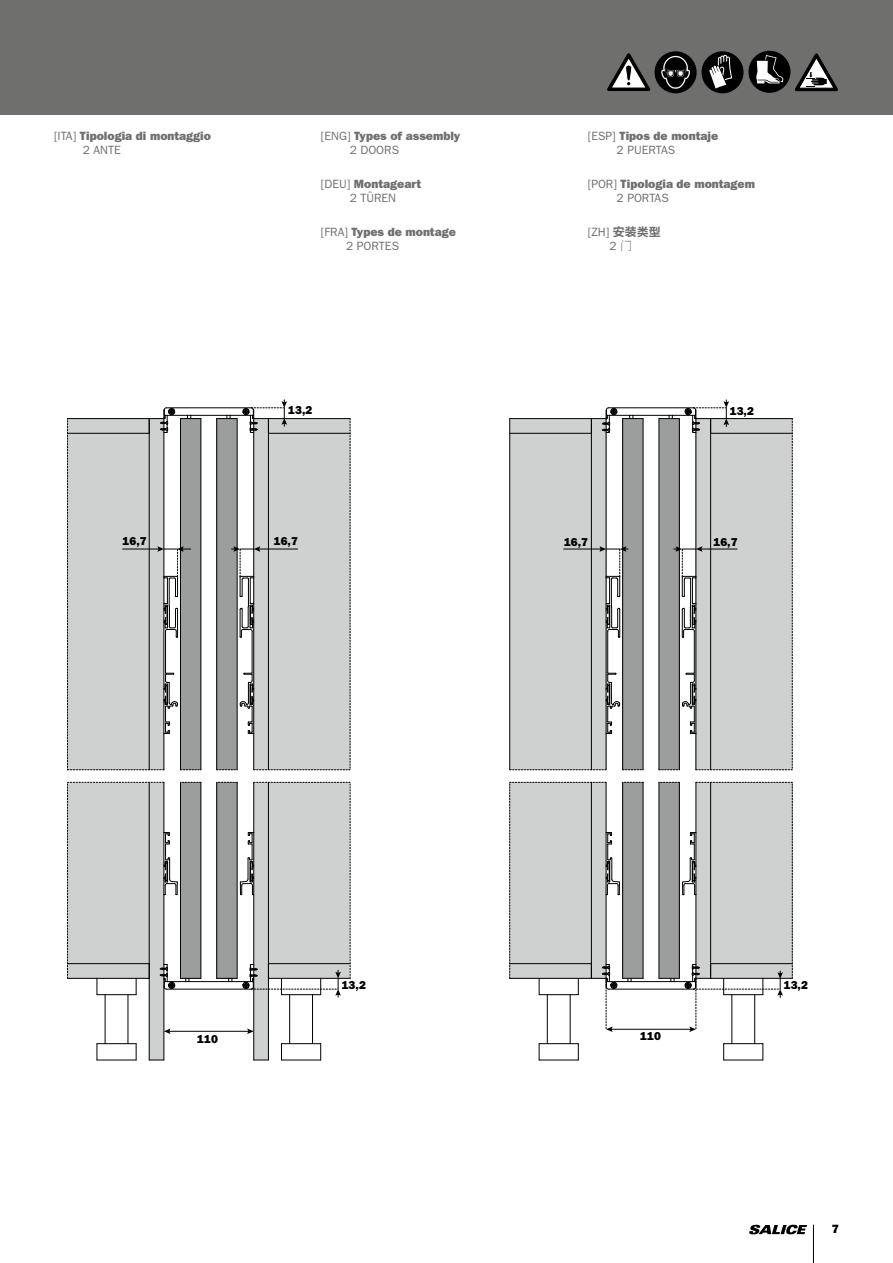
<style>
.page{position:relative;width:893px;height:1263px;background:#fff}
.page>*{position:absolute;margin:0;border:0;box-sizing:border-box;transform-origin:0 0}
.t1{font:12px "ITC Franklin Gothic Std Hvy";color:#6f6f6e}
.t2{font:12px/14.4px "ITC Franklin Gothic Std";color:#6f6f6e;text-align:center}
.t3{font:12px "ITC Franklin Gothic Std Hvy";color:#000}
.t4{font:11.55px "ITC Franklin Gothic Std Hvy";color:#000}
.s1{font-family:"ITC Franklin Gothic Std"}
.s2{font-family:"FZLTCHJW GB1 0"}
.s3{font-family:"FZLTXHK"}
</style>
<div class="page">
<div style="left:0;top:0;width:893px;height:115px;background:#6f6f6e"></div>
<div style="left:655px;top:51px;width:42px;height:42px;background:#000;border-radius:50%"></div>
<svg style="left:661px;top:51px;width:29px;height:38px"></svg>
<div style="left:701px;top:51px;width:42px;height:42px;background:#000;border-radius:50%"></div>
<svg style="left:709px;top:55px;width:23px;height:34px"></svg>
<svg style="left:608px;top:54px;width:42px;height:37px"></svg>
<svg style="left:795px;top:54px;width:42px;height:37px"></svg>
<div style="left:748px;top:51px;width:42px;height:42px;background:#000;border-radius:50%"></div>
<svg style="left:756px;top:55px;width:27px;height:28px"></svg>
<div style="left:510px;top:419px;width:96px;height:351px;background:#cfd0d0"></div>
<div style="left:622px;top:418px;width:21px;height:352px;background:#9c9d9d"></div>
<hr style="left:201px;top:419px;width:1px;height:351px;background:#000">
<hr style="left:165px;top:415px;width:88px;height:1px;background:#000">
<hr style="left:166px;top:408px;width:85px;height:1px;background:#000">
<hr style="left:216px;top:419px;width:1px;height:351px;background:#000">
<hr style="left:201px;top:782px;width:1px;height:196px;background:#000">
<hr style="left:165px;top:981px;width:88px;height:1px;background:#000">
<hr style="left:166px;top:989px;width:85px;height:1px;background:#000">
<hr style="left:216px;top:782px;width:1px;height:196px;background:#000">
<hr style="left:510px;top:433px;width:81px;height:1px;background:#000">
<hr style="left:510px;top:418px;width:81px;height:1px;background:#000">
<hr style="left:591px;top:419px;width:1px;height:351px;background:#000">
<hr style="left:606px;top:419px;width:1px;height:351px;background:#000">
<hr style="left:607px;top:631px;width:1px;height:42px;background:#000">
<hr style="left:622px;top:419px;width:1px;height:351px;background:#000">
<hr style="left:643px;top:419px;width:1px;height:351px;background:#000">
<hr style="left:607px;top:415px;width:88px;height:1px;background:#000">
<hr style="left:608px;top:408px;width:85px;height:1px;background:#000">
<svg style="left:591px;top:407px;width:26px;height:26px"></svg>
<svg style="left:606px;top:672px;width:14px;height:62px"></svg>
<svg style="left:623px;top:415px;width:20px;height:4px"></svg>
<hr style="left:509px;top:419px;width:1px;height:351px;background:#000">
<svg style="left:623px;top:769px;width:20px;height:1px"></svg>
<svg style="left:510px;top:769px;width:96px;height:1px"></svg>
<hr style="left:724px;top:1043px;width:39px;height:1px;background:#000">
<hr style="left:724px;top:1060px;width:39px;height:1px;background:#000">
<hr style="left:539px;top:1043px;width:39px;height:1px;background:#000">
<hr style="left:539px;top:1060px;width:39px;height:1px;background:#000">
<hr style="left:643px;top:782px;width:1px;height:196px;background:#000">
<hr style="left:608px;top:989px;width:85px;height:1px;background:#000">
<hr style="left:607px;top:981px;width:88px;height:1px;background:#000">
<hr style="left:754px;top:995px;width:1px;height:49px;background:#000">
<hr style="left:732px;top:995px;width:1px;height:49px;background:#000">
<svg style="left:763px;top:1044px;width:1px;height:16px"></svg>
<svg style="left:723px;top:1044px;width:1px;height:16px"></svg>
<hr style="left:570px;top:995px;width:1px;height:49px;background:#000">
<hr style="left:547px;top:995px;width:1px;height:49px;background:#000">
<svg style="left:578px;top:1044px;width:1px;height:16px"></svg>
<svg style="left:539px;top:1044px;width:1px;height:16px"></svg>
<hr style="left:611px;top:1029px;width:80px;height:1px;background:#000">
<svg style="left:509px;top:782px;width:134px;height:250px"></svg>
<hr style="left:564px;top:549px;width:38px;height:1px;background:#000">
<hr style="left:168px;top:1031px;width:81px;height:1px;background:#000">
<svg style="left:67px;top:782px;width:134px;height:279px"></svg>
<svg style="left:217px;top:400px;width:133px;height:370px;background:#c5c5c5"></svg>
<svg style="left:217px;top:782px;width:133px;height:279px"></svg>
<svg style="left:599px;top:546px;width:29px;height:92px"></svg>
<svg style="left:659px;top:400px;width:134px;height:370px;background:#c4c5c5"></svg>
<svg style="left:659px;top:782px;width:134px;height:250px"></svg>
<svg style="left:67px;top:407px;width:134px;height:363px;background:#c2c2c2"></svg>
<hr style="left:813px;top:1225px;width:1px;height:38px;background:#000">
<svg style="left:749px;top:1225px;width:58px;height:9px"></svg>
<p class="t1" style="left:54px;top:129px;width:158px"><span class="s1">[ITA]</span> Tipologia di montaggio</p>
<p class="t2" style="left:83px;top:143px;width:40px">2 ANTE</p>
<p class="t1" style="left:321px;top:129px;width:141px"><span class="s1">[ENG]</span> Types of assembly</p>
<p class="t2" style="left:350px;top:143px;width:51px">2 DOORS</p>
<p class="t1" style="left:321px;top:177px;width:102px"><span class="s1">[DEU]</span> Montageart</p>
<p class="t2" style="left:350px;top:191px;width:48px">2 TÜREN</p>
<p class="t1" style="left:321px;top:224px;width:136px"><span class="s1">[FRA]</span> Types de montage</p>
<p class="t2" style="left:346px;top:239px;width:55px">2 PORTES</p>
<p class="t1" style="left:588px;top:129px;width:132px"><span class="s1">[ESP]</span> Tipos de montaje</p>
<p class="t2" style="left:616px;top:143px;width:60px">2 PUERTAS</p>
<p class="t1" style="left:588px;top:177px;width:169px"><span class="s1">[POR]</span> Tipologia de montagem</p>
<p class="t2" style="left:616px;top:191px;width:54px">2 PORTAS</p>
<p class="t2" style="left:588px;top:224px;width:75px">[ZH] <span class="s2">安装类型<br></span>2 <span class="s3">门</span></p>
<p class="t4" style="left:288px;top:404px;width:26px">13,2</p>
<p class="t4" style="left:730px;top:404px;width:26px">13,2</p>
<p class="t4" style="left:123px;top:534px;width:26px">16,7</p>
<p class="t4" style="left:274px;top:534px;width:26px">16,7</p>
<p class="t4" style="left:564px;top:535px;width:26px">16,7</p>
<p class="t4" style="left:713px;top:535px;width:26px">16,7</p>
<p class="t4" style="left:197px;top:1032px;width:22px">110</p>
<p class="t4" style="left:342px;top:978px;width:26px">13,2</p>
<p class="t4" style="left:640px;top:1029px;width:22px">110</p>
<p class="t4" style="left:784px;top:978px;width:26px">13,2</p>
<p class="t3" style="left:832px;top:1222px;width:9px">7</p>
</div>
